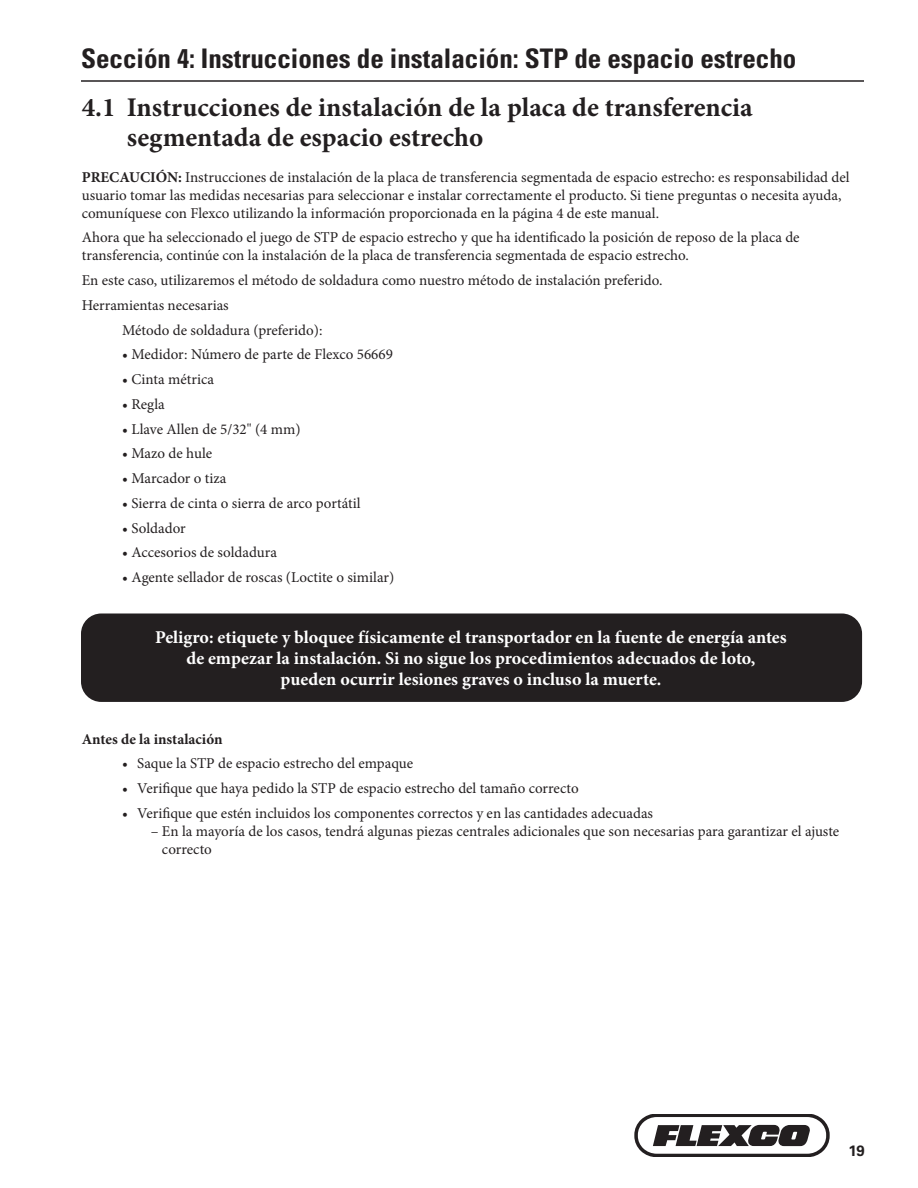
<style>
.page{position:relative;width:918px;height:1188px;background:#fff}
.page>*{position:absolute;margin:0;border:0;box-sizing:border-box;transform-origin:0 0}
.Section_SubHeader{font:700 27px/30px "Minion Pro";color:#231f20}
.Page_Headers{font:700 condensed 27px "Univers LT Std";color:#231f20}
.Body_Copy{font:700 18px/21px "Minion Pro";color:#fff;text-align:center}
.t1{font:15px/18px "Minion Pro";color:#231f20}
.t2{font:700 15px "Minion Pro";color:#231f20}
.t3{font:700 15px "Univers LT Std";color:#231f20}
.s1{font-weight:700}
</style>
<div class="page">
<svg style="left:634px;top:1114px;width:196px;height:42px"></svg>
<hr style="left:81px;top:80px;width:783px;height:2px;background:#231f20">
<div style="left:81px;top:614px;width:781px;height:88px;background:#231f20;border-radius:20px"></div>
<p class="Page_Headers" style="left:81px;top:41px;width:717px">Sección 4: Instrucciones de instalación: STP de espacio estrecho</p>
<p class="Section_SubHeader" style="left:127px;top:92px;width:627px;text-indent:-45px">4.1 Instrucciones de instalación de la placa de transferencia segmentada de espacio estrecho</p>
<p class="t1" style="left:82px;top:168px;width:769px"><span class="s1">PRECAUCIÓN:</span> Instrucciones de instalación de la placa de transferencia segmentada de espacio estrecho: es responsabilidad del usuario tomar las medidas necesarias para seleccionar e instalar correctamente el producto. Si tiene preguntas o necesita ayuda, comuníquese con Flexco utilizando la información proporcionada en la página 4 de este manual.</p>
<p class="t1" style="left:82px;top:229px;width:719px">Ahora que ha seleccionado el juego de STP de espacio estrecho y que ha identificado la posición de reposo de la placa de transferencia, continúe con la instalación de la placa de transferencia segmentada de espacio estrecho.</p>
<p class="t1" style="left:82px;top:271px;width:582px">En este caso, utilizaremos el método de soldadura como nuestro método de instalación preferido.</p>
<p class="t1" style="left:82px;top:296px;width:148px">Herramientas necesarias</p>
<p class="t1" style="left:122px;top:321px;width:202px">Método de soldadura (preferido):</p>
<p class="t1" style="left:122px;top:346px;width:272px">• Medidor: Número de parte de Flexco 56669</p>
<p class="t1" style="left:122px;top:370px;width:93px">• Cinta métrica</p>
<p class="t1" style="left:122px;top:395px;width:44px">• Regla</p>
<p class="t1" style="left:122px;top:420px;width:180px">• Llave Allen de 5/32" (4 mm)</p>
<p class="t1" style="left:122px;top:445px;width:91px">• Mazo de hule</p>
<p class="t1" style="left:122px;top:469px;width:106px">• Marcador o tiza</p>
<p class="t1" style="left:122px;top:494px;width:240px">• Sierra de cinta o sierra de arco portátil</p>
<p class="t1" style="left:122px;top:519px;width:65px">• Soldador</p>
<p class="t1" style="left:122px;top:544px;width:156px">• Accesorios de soldadura</p>
<p class="t1" style="left:122px;top:568px;width:274px">• Agente sellador de roscas (Loctite o similar)</p>
<p class="Body_Copy" style="left:155px;top:627px;width:633px">Peligro: etiquete y bloquee físicamente el transportador en la fuente de energía antes de empezar la instalación. Si no sigue los procedimientos adecuados de loto,<br>pueden ocurrir lesiones graves o incluso la muerte.</p>
<p class="t2" style="left:82px;top:728px;width:142px">Antes de la instalación</p>
<p class="t1" style="left:122px;top:755px;width:293px">• Saque la STP de espacio estrecho del empaque</p>
<p class="t1" style="left:122px;top:779px;width:458px">• Verifique que haya pedido la STP de espacio estrecho del tamaño correcto</p>
<p class="t1" style="left:122px;top:804px;width:532px">• Verifique que estén incluidos los componentes correctos y en las cantidades adecuadas</p>
<p class="t1" style="left:162px;top:822px;width:679px;text-indent:-11px">– En la mayoría de los casos, tendrá algunas piezas centrales adicionales que son necesarias para garantizar el ajuste correcto</p>
<p class="t3" style="left:848px;top:1142px;width:18px">19</p>
</div>
